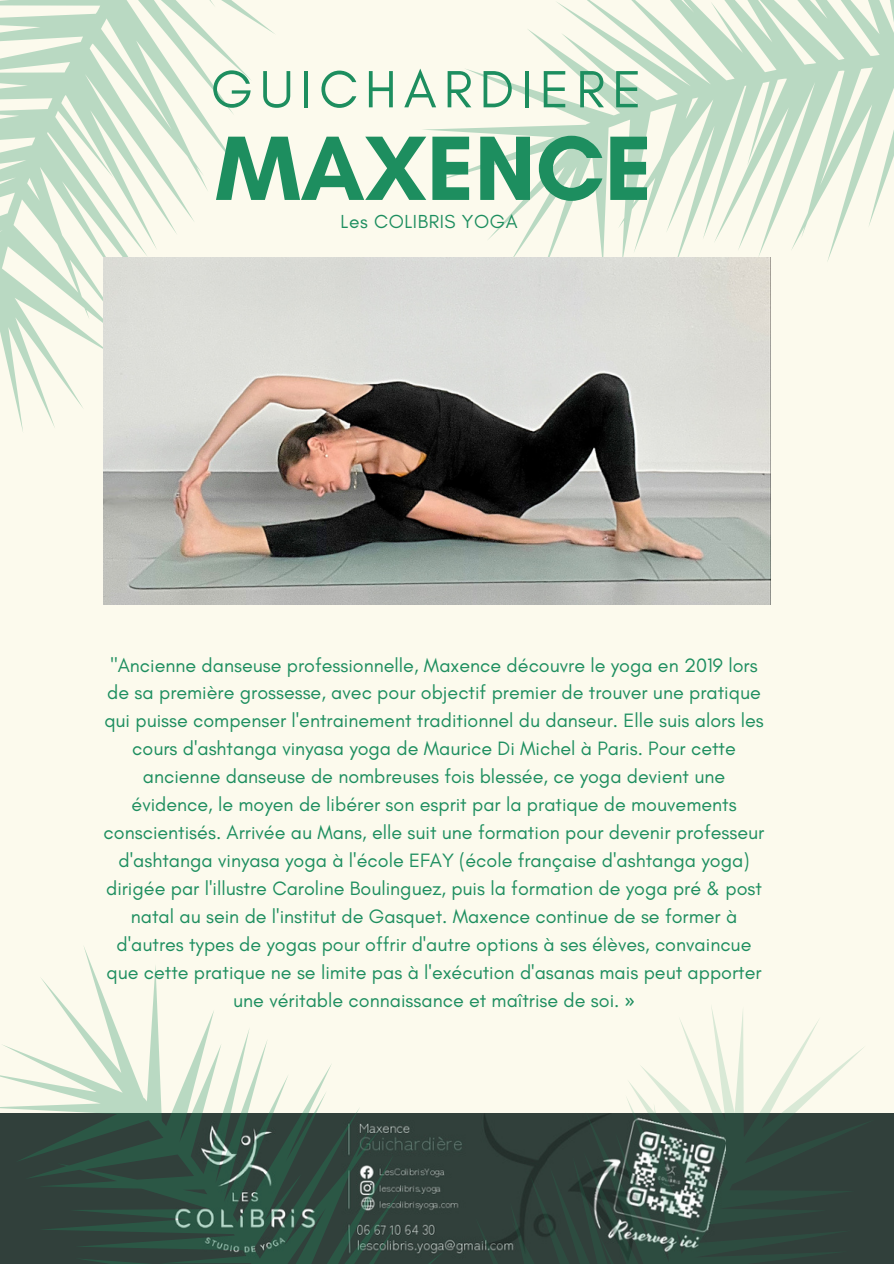
<style>
.page{position:relative;width:894px;height:1264px;background:#fff}
.page>*{position:absolute;margin:0;border:0;box-sizing:border-box;transform-origin:0 0}
.t1{font:700 93px "Glacial Indifference";color:#1d8e5f}
.t2{font:53.25px "Glacial Indifference";letter-spacing:.13em;color:#1d8e5f}
.t3{font:19.65px/27.9px "Glacial Indifference";color:#1d8e5f;text-align:center}
.t4{font:19.2px "Glacial Indifference";letter-spacing:.03em;color:#1d8e5f}
.s1{font-family:"Noto Sans"}
</style>
<div class="page">
<div style="left:0;top:0;width:893px;height:1263px;background:#fcfaed"></div>
<svg style="left:423px;top:0;width:470px;height:339px"></svg>
<svg style="left:0;top:0;width:275px;height:431px"></svg>
<img style="left:103px;top:257px;width:667px;height:347px">
<svg style="left:0;top:947px;width:334px;height:316px"></svg>
<svg style="left:334px;top:1007px;width:559px;height:256px"></svg>
<p class="t2" style="left:211px;top:57px;width:432px">GUICHARDIERE</p>
<p class="t1" style="left:215px;top:111px;width:438px">MAXENCE</p>
<p class="t4" style="left:340px;top:210px;width:178px">Les COLIBRIS YOGA</p>
<p class="t3" style="left:104px;top:650px;width:662px">"Ancienne danseuse professionnelle, Maxence découvre le yoga en 2019 lors de sa première grossesse, avec pour objectif premier de trouver une pratique qui puisse compenser l'entrainement traditionnel du danseur. Elle suis alors les cours d'ashtanga vinyasa yoga de Maurice Di Michel à Paris. Pour cette ancienne danseuse de nombreuses fois blessée, ce yoga devient une évidence, le moyen de libérer son esprit par la pratique de mouvements conscientisés. Arrivée au Mans, elle suit une formation pour devenir professeur d'ashtanga vinyasa yoga à l'école EFAY (école française d'ashtanga yoga) dirigée par l'illustre Caroline Boulinguez, puis la formation de yoga pré &amp; post natal au sein de l'institut de Gasquet. Maxence continue de se former à d'autres types de yogas pour offrir d'autre options à ses élèves, convaincue que cette pratique ne se limite pas à l'exécution d'asanas mais peut apporter une véritable connaissance et maîtrise de soi. <span class="s1">»</span></p>
</div>
